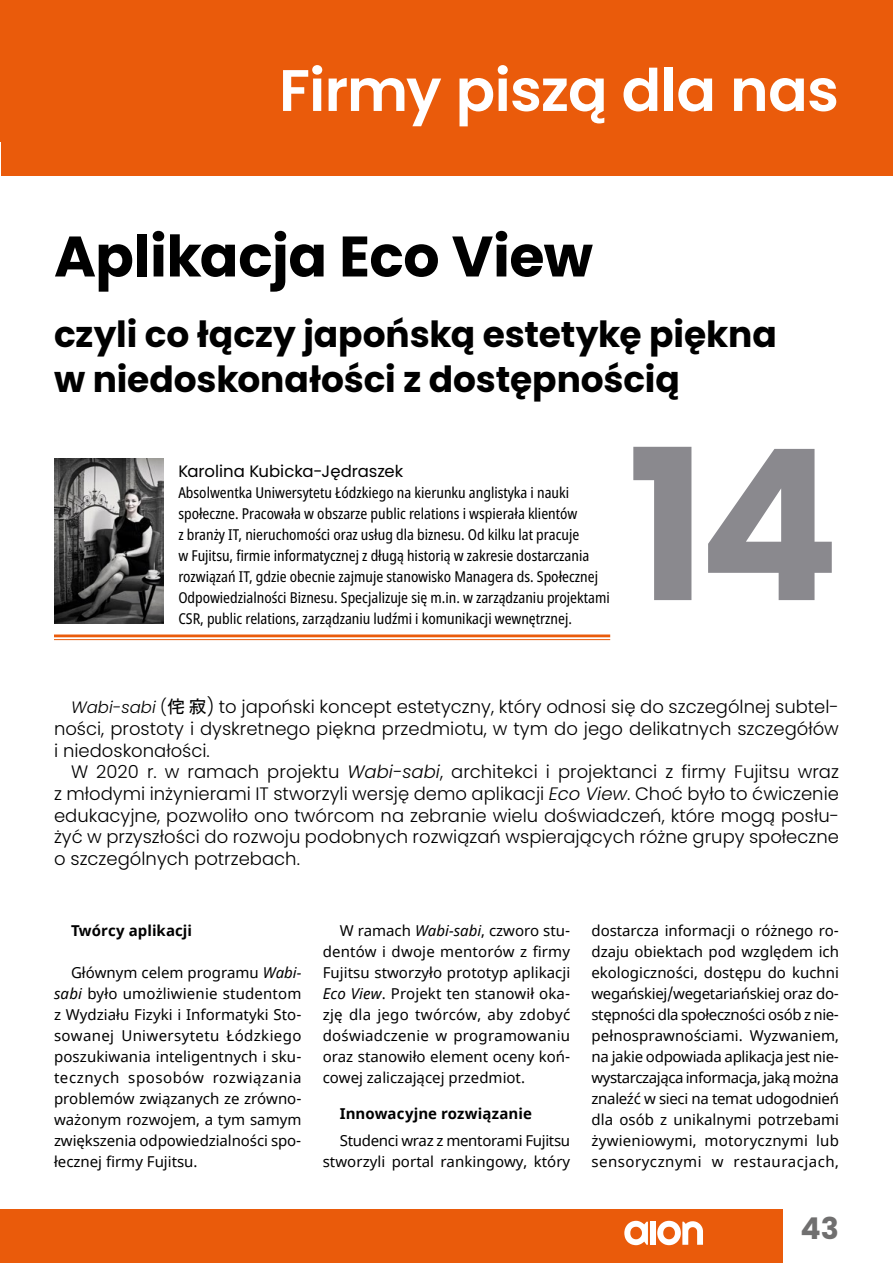
<style>
.page{position:relative;width:893px;height:1263px;background:#fff}
.page>*{position:absolute;margin:0;border:0;box-sizing:border-box;transform-origin:0 0}
.t1{font:700 210px "Poppins";color:#8a898e}
.t2{font:600 58.5px "Poppins";letter-spacing:-.015em;color:#fff}
.t3{font:700 57px "Poppins";letter-spacing:-.01em;color:#000}
.t4{font:700 36px/45px "Poppins";letter-spacing:-.005em;color:#000}
.t5{font:700 30px "Poppins";color:#706f6f}
.t6{font:300 18px/21.6px "Poppins";color:#000;text-align:justify}
.t7{font:16.5px "Poppins";color:#000}
.t8{font:15px/21px "Noto Sans";color:#000;text-align:justify}
.t9{font:condensed 15px/21px "Noto Sans";color:#000}
.t10{font:700 15px "Noto Sans";letter-spacing:.005em;color:#000}
.s1{font-style:italic;font-size:16.5px}
.s2{font-size:16.5px}
.s3{font-family:"MS Gothic";font-weight:400}
.s4{font-style:italic}
</style>
<div class="page">
<div style="left:0;top:1209px;width:782px;height:54px;background:#ea5b0b"></div>
<svg style="left:624px;top:1221px;width:24px;height:24px"></svg>
<div style="left:650px;top:1222px;width:6px;height:23px;background:#fff"></div>
<svg style="left:657px;top:1221px;width:46px;height:24px"></svg>
<div style="left:1px;top:0;width:892px;height:176px;background:#ea5b0b"></div>
<div style="left:0;top:0;width:893px;height:142px;background:#ea5b0b"></div>
<hr style="left:54px;top:634px;width:556px;height:3px;background:#ea5b0b">
<hr style="left:54px;top:639px;width:556px;height:1px;background:#ea5b0b">
<img style="left:54px;top:459px;width:110px;height:164px">
<h2 class="t2" style="left:279px;top:57px;width:561px">Firmy piszą dla nas</h2>
<h3 class="t3" style="left:54px;top:223px;width:540px">Aplikacja Eco View</h3>
<h3 class="t4" style="left:54px;top:312px;width:724px">czyli co łączy japońską estetykę piękna w niedoskonałości z dostępnością</h3>
<p class="t7" style="left:178px;top:461px;width:227px">Karolina Kubicka-Jędraszek</p>
<p class="t9" style="left:178px;top:482px;width:433px">Absolwentka Uniwersytetu Łódzkiego na kierunku anglistyka i nauki społeczne. Pracowała w obszarze public relations i wspierała klientów<br>z branży IT, nieruchomości oraz usług dla biznesu. Od kilku lat pracuje<br>w Fujitsu, firmie informatycznej z długą historią w zakresie dostarczania rozwiązań IT, gdzie obecnie zajmuje stanowisko Managera ds. Społecznej Odpowiedzialności Biznesu. Specjalizuje się m.in. w zarządzaniu projektami CSR, public relations, zarządzaniu ludźmi i komunikacji wewnętrznej.</p>
<h1 class="t1" style="left:628px;top:405px;width:214px">14</h1>
<p class="t6" style="left:54px;top:696px;width:786px;text-indent:17px"><span class="s1">Wabi-sabi</span> <span class="s2">(</span><span class="s3">侘寂</span>) to japoński koncept estetyczny, który odnosi się do szczególnej subtel&shy;ności, prostoty i dyskretnego piękna przedmiotu, w tym do jego delikatnych szczegółów i niedoskonałości.</p>
<p class="t6" style="left:54px;top:761px;width:786px;text-indent:17px">W 2020 r. w ramach projektu <span class="s4">Wabi-sabi</span>, architekci i projektanci z firmy Fujitsu wraz z młodymi inżynierami IT stworzyli wersję demo aplikacji <span class="s4">Eco View</span>. Choć było to ćwiczenie edukacyjne, pozwoliło ono twórcom na zebranie wielu doświadczeń, które mogą posłu&shy;żyć w przyszłości do rozwoju podobnych rozwiązań wspierających różne grupy społeczne o szczególnych potrzebach.</p>
<p class="t10" style="left:71px;top:920px;width:123px">Twórcy aplikacji</p>
<p class="t8" style="left:54px;top:963px;width:249px;text-indent:17px">Głównym celem programu <span class="s4">Wabi&shy;sabi</span> było umożliwienie studentom z Wydziału Fizyki i Informatyki Sto&shy;sowanej Uniwersytetu Łódzkiego poszukiwania inteligentnych i sku&shy;tecznych sposobów rozwiązania problemów związanych ze zrówno&shy;ważonym rozwojem, a tym samym zwiększenia odpowiedzialności spo&shy;łecznej firmy Fujitsu.</p>
<p class="t8" style="left:323px;top:921px;width:249px;text-indent:17px">W ramach <span class="s4">Wabi-sabi</span>, czworo stu&shy;dentów i dwoje mentorów z firmy Fujitsu stworzyło prototyp aplikacji <span class="s4">Eco View</span>. Projekt ten stanowił oka&shy;zję dla jego twórców, aby zdobyć doświadczenie w programowaniu oraz stanowiło element oceny koń&shy;cowej zaliczającej przedmiot.</p>
<p class="t10" style="left:340px;top:1103px;width:194px">Innowacyjne rozwiązanie</p>
<p class="t8" style="left:323px;top:1131px;width:249px;text-align:right">Studenci wraz z mentorami Fujitsu stworzyli portal rankingowy, który</p>
<p class="t8" style="left:591px;top:921px;width:249px">dostarcza informacji o różnego ro&shy;dzaju obiektach pod względem ich ekologiczności, dostępu do kuchni wegańskiej/wegetariańskiej oraz do&shy;stępności dla społeczności osób z nie&shy;pełnosprawnościami. Wyzwaniem, na jakie odpowiada aplikacja jest nie&shy;wystarczająca informacja, jaką można znaleźć w sieci na temat udogodnień dla osób z unikalnymi potrzebami żywieniowymi, motorycznymi lub sensorycznymi w restauracjach,</p>
<h3 class="t5" style="left:800px;top:1211px;width:40px">43</h3>
</div>
